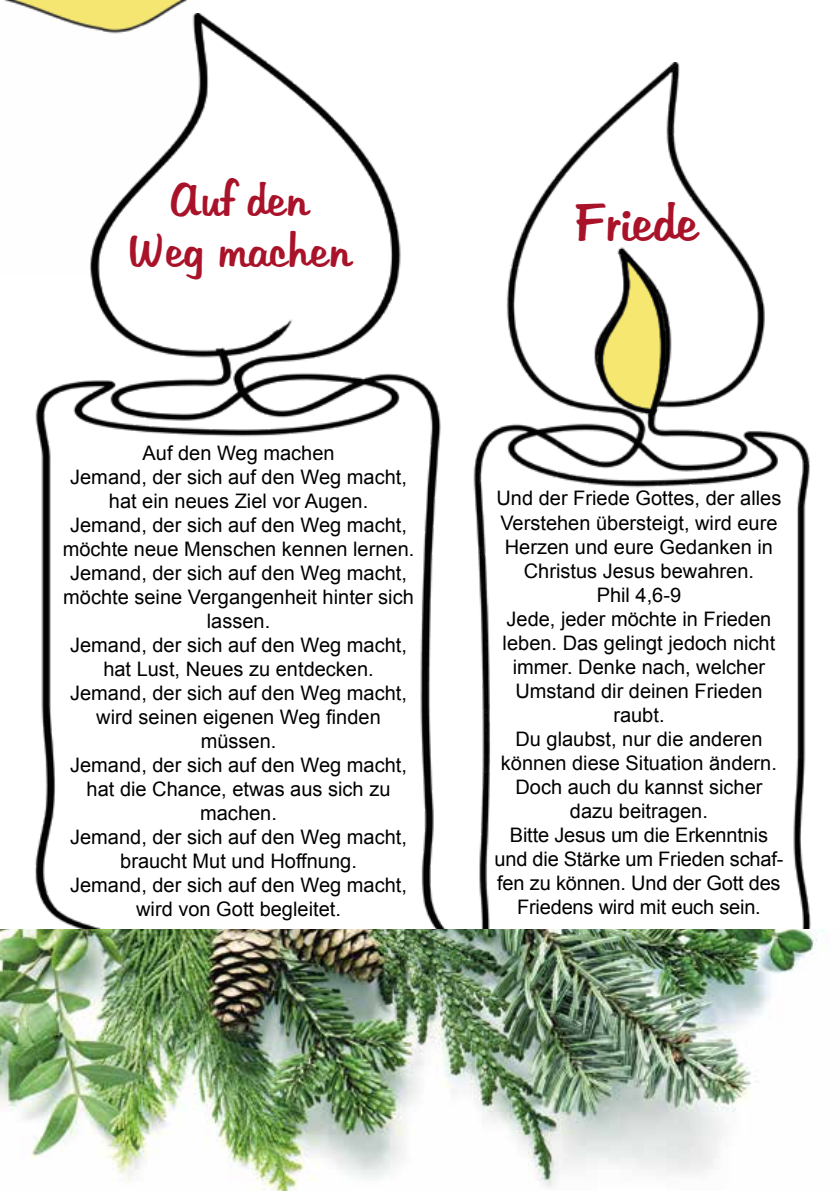
<style>
.page{position:relative;width:840px;height:1191px;background:#fff}
.page>*{position:absolute;margin:0;border:0;box-sizing:border-box;transform-origin:0 0}
.t1{font:48px "Hudson";color:#a9132a}
.t2{font:42px/50.4px "Hudson";color:#a9132a;text-align:center}
.t3{font:20px/24px "Arial";color:#000;text-align:center}
</style>
<div class="page">
<img style="left:4px;top:0;width:183px;height:13px">
<img style="left:38px;top:13px;width:408px;height:916px">
<img style="left:35px;top:404px;width:3px;height:487px">
<img style="left:473px;top:63px;width:338px;height:866px">
<img style="left:0;top:929px;width:826px;height:262px">
<img style="left:488px;top:157px;width:289px;height:376px">
<h2 class="t2" style="left:127px;top:175px;width:224px">Auf den<br>Weg machen</h2>
<p class="t3" style="left:63px;top:441px;width:353px">Auf den Weg machen<br>Jemand, der sich auf den Weg macht, hat ein neues Ziel vor Augen.<br>Jemand, der sich auf den Weg macht, möchte neue Menschen kennen lernen.<br>Jemand, der sich auf den Weg macht, möchte seine Vergangenheit hinter sich lassen.<br>Jemand, der sich auf den Weg macht, hat Lust, Neues zu entdecken.<br>Jemand, der sich auf den Weg macht, wird seinen eigenen Weg finden müssen.<br>Jemand, der sich auf den Weg macht, hat die Chance, etwas aus sich zu machen.<br>Jemand, der sich auf den Weg macht, braucht Mut und Hoffnung.<br>Jemand, der sich auf den Weg macht, wird von Gott begleitet.</p>
<h1 class="t1" style="left:574px;top:189px;width:124px">Friede</h1>
<p class="t3" style="left:494px;top:486px;width:290px">Und der Friede Gottes, der alles<br>Verstehen übersteigt, wird eure<br>Herzen und eure Gedanken in<br>Christus Jesus bewahren.<br>Phil 4,6-9<br>Jede, jeder möchte in Frieden leben. Das gelingt jedoch nicht immer. Denke nach, welcher<br>Umstand dir deinen Frieden raubt.<br>Du glaubst, nur die anderen können diese Situation ändern.<br>Doch auch du kannst sicher dazu beitragen.<br>Bitte Jesus um die Erkenntnis und die Stärke um Frieden schaf&shy;fen zu können. Und der Gott des<br>Friedens wird mit euch sein.</p>
</div>
